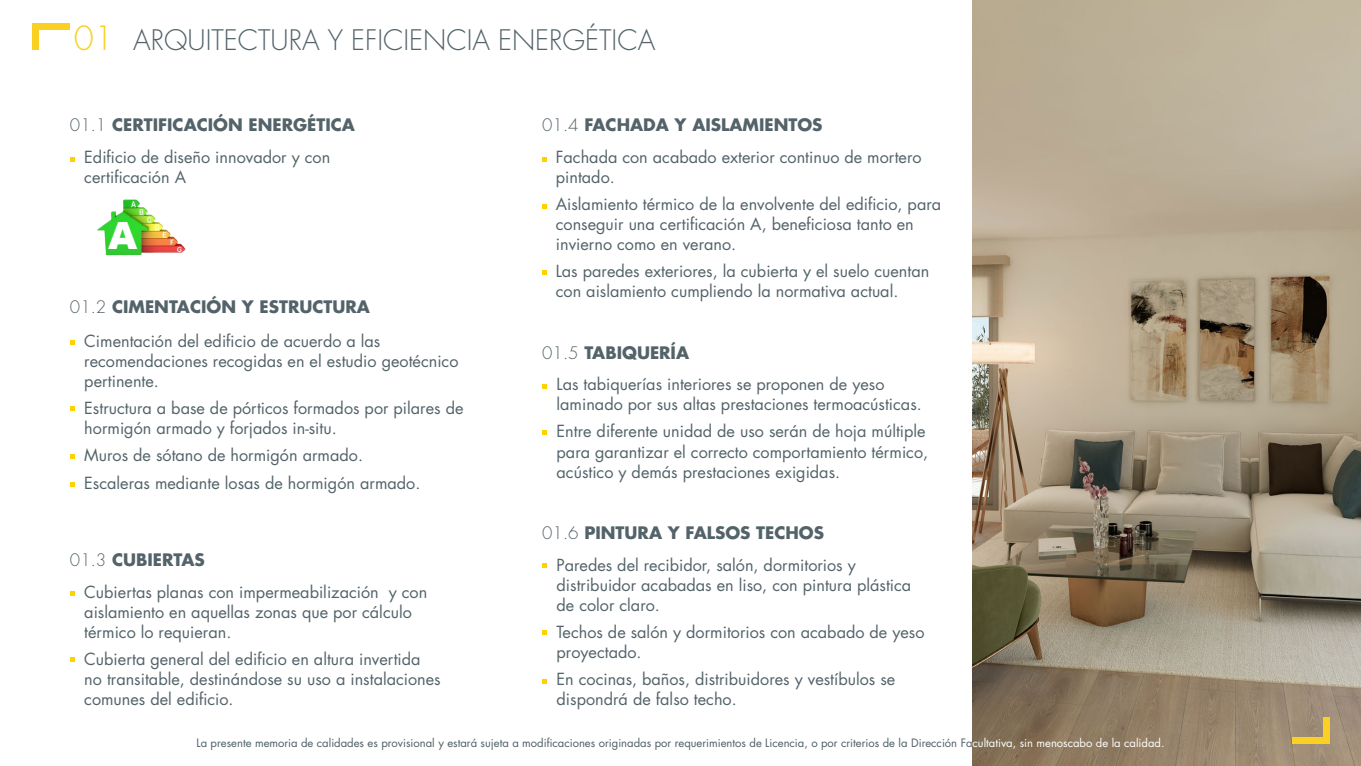
<style>
.page{position:relative;width:1361px;height:766px;background:#fff}
.page>*{position:absolute;margin:0;border:0;box-sizing:border-box;transform-origin:0 0}
.t1{font:900 37.5px "Arial";color:#fff}
.t2{font:300 27.5px "Futura Std";color:#536369}
.t3{font:700 16.75px "Futura Std";color:#536369}
.t4{font:16.25px/20px "Futura Std";color:#536369}
.t5{font:11.25px "Futura Std";color:#4c5f65}
.s1{font-size:32.5px;color:#fad023}
.s2{font-weight:300}
.s3{color:#fff}
</style>
<div class="page">
<img style="left:973px;top:1px;width:388px;height:764px">
<svg style="left:542px;top:204px;width:5px;height:4px"></svg>
<svg style="left:542px;top:270px;width:5px;height:5px"></svg>
<svg style="left:542px;top:157px;width:5px;height:4px"></svg>
<div style="left:32px;top:23px;width:38px;height:7px;background:#fad023"></div>
<div style="left:32px;top:23px;width:7px;height:27px;background:#fad023"></div>
<div style="left:1291px;top:737px;width:38px;height:6px;background:#fad023"></div>
<div style="left:1322px;top:717px;width:7px;height:26px;background:#fad023"></div>
<svg style="left:70px;top:340px;width:5px;height:5px"></svg>
<svg style="left:70px;top:406px;width:5px;height:5px"></svg>
<svg style="left:70px;top:454px;width:5px;height:5px"></svg>
<svg style="left:70px;top:482px;width:5px;height:5px"></svg>
<svg style="left:70px;top:157px;width:5px;height:4px"></svg>
<img style="left:97px;top:199px;width:89px;height:57px">
<svg style="left:70px;top:657px;width:5px;height:4px"></svg>
<svg style="left:70px;top:591px;width:5px;height:5px"></svg>
<svg style="left:542px;top:430px;width:5px;height:4px"></svg>
<svg style="left:542px;top:384px;width:5px;height:5px"></svg>
<svg style="left:542px;top:630px;width:5px;height:4px"></svg>
<svg style="left:542px;top:679px;width:5px;height:4px"></svg>
<svg style="left:542px;top:563px;width:5px;height:5px"></svg>
<h2 class="t2" style="left:74px;top:23px;width:583px"><span class="s1">01</span> ARQUITECTURA Y EFICIENCIA ENERGÉTICA</h2>
<p class="t3" style="left:70px;top:114px;width:286px"><span class="s2">01.1</span> CERTIFICACIÓN ENERGÉTICA</p>
<p class="t4" style="left:84px;top:147px;width:247px">Edificio de diseño innovador y con certificación A</p>
<h1 class="t1" style="left:108px;top:208px;width:31px">A</h1>
<p class="t3" style="left:70px;top:295px;width:301px"><span class="s2">01.2</span> CIMENTACIÓN Y ESTRUCTURA</p>
<p class="t4" style="left:84px;top:331px;width:376px">Cimentación del edificio de acuerdo a las recomendaciones recogidas en el estudio geotécnico pertinente.</p>
<p class="t4" style="left:84px;top:398px;width:381px">Estructura a base de pórticos formados por pilares de hormigón armado y forjados in-situ.</p>
<p class="t4" style="left:84px;top:442px;width:338px;line-height:27.1px">Muros de sótano de hormigón armado.<br>Escaleras mediante losas de hormigón armado.</p>
<p class="t3" style="left:542px;top:114px;width:282px"><span class="s2">01.4</span> FACHADA Y AISLAMIENTOS</p>
<p class="t4" style="left:556px;top:147px;width:367px">Fachada con acabado exterior continuo de mortero pintado.</p>
<p class="t4" style="left:556px;top:194px;width:387px">Aislamiento térmico de la envolvente del edificio, para conseguir una certificación A, beneficiosa tanto en invierno como en verano.</p>
<p class="t4" style="left:556px;top:261px;width:375px">Las paredes exteriores, la cubierta y el suelo cuentan con aislamiento cumpliendo la normativa actual.</p>
<p class="t3" style="left:542px;top:341px;width:148px"><span class="s2">01.5</span> TABIQUERÍA</p>
<p class="t4" style="left:556px;top:374px;width:367px">Las tabiquerías interiores se proponen de yeso laminado por sus altas prestaciones termoacústicas.</p>
<p class="t4" style="left:556px;top:421px;width:373px">Entre diferente unidad de uso serán de hoja múltiple para garantizar el correcto comportamiento térmico, acústico y demás prestaciones exigidas.</p>
<p class="t3" style="left:542px;top:521px;width:283px"><span class="s2">01.6</span> PINTURA Y FALSOS TECHOS</p>
<p class="t4" style="left:556px;top:554px;width:356px">Paredes del recibidor, salón, dormitorios y distribuidor acabadas en liso, con pintura plástica de color claro.</p>
<p class="t4" style="left:556px;top:621px;width:369px">Techos de salón y dormitorios con acabado de yeso proyectado.</p>
<p class="t4" style="left:556px;top:669px;width:340px">En cocinas, baños, distribuidores y vestíbulos se dispondrá de falso techo.</p>
<p class="t5" style="left:196px;top:735px;width:969px">La presente memoria de calidades es provisional y estará sujeta a modificaciones originadas por requerimientos de Licencia, o por criterios de la Dirección Fa<span class="s3">cultativa, sin menoscabo de la calidad.</span></p>
<p class="t3" style="left:70px;top:548px;width:136px"><span class="s2">01.3</span> CUBIERTAS</p>
<p class="t4" style="left:84px;top:581px;width:344px">Cubiertas planas con impermeabilización y con aislamiento en aquellas zonas que por cálculo térmico lo requieran.</p>
<p class="t4" style="left:84px;top:649px;width:358px">Cubierta general del edificio en altura invertida no transitable, destinándose su uso a instalaciones comunes del edificio.</p>
</div>
